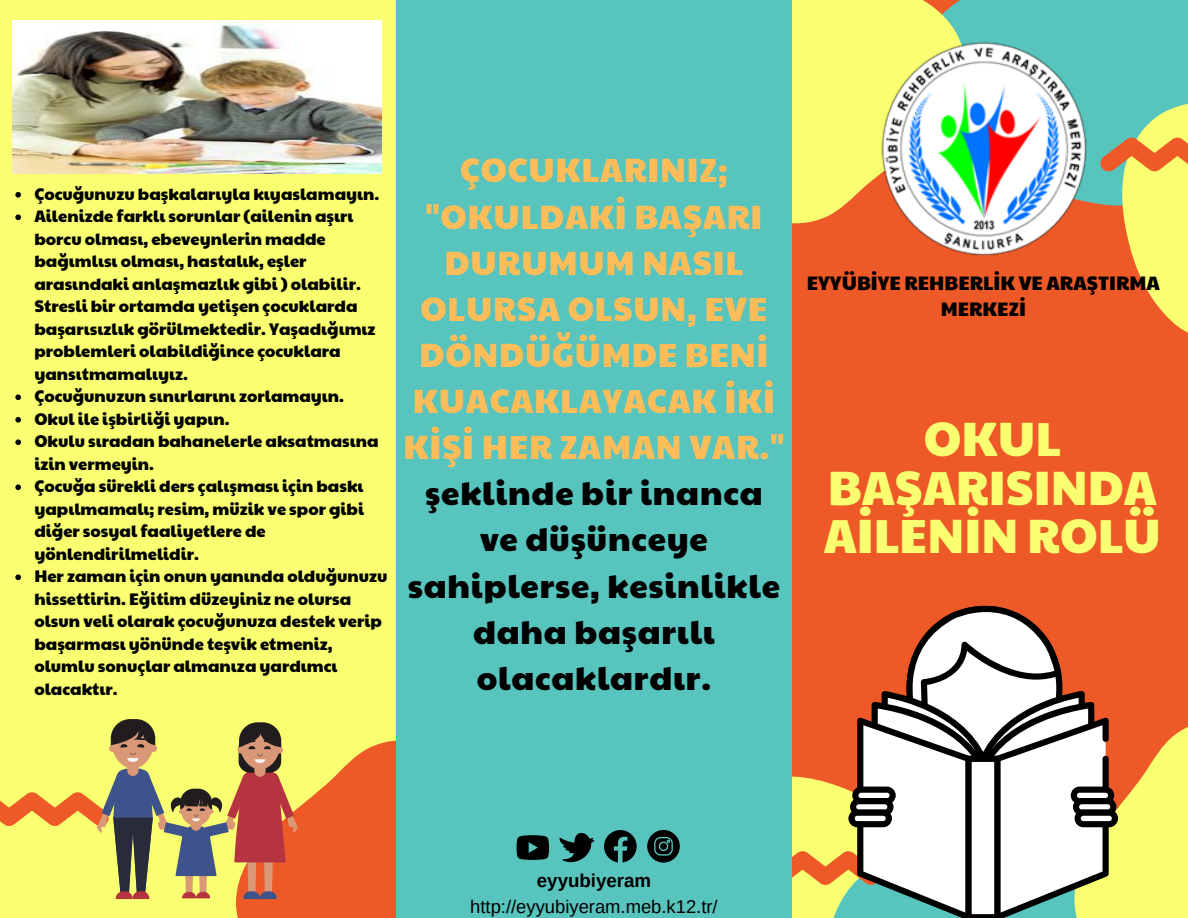
<style>
.page{position:relative;width:1188px;height:918px;background:#ed5927}
.page>*{position:absolute;margin:0;border:0;box-sizing:border-box;transform-origin:0 0}
.t1{font:47.25px/48.3px "Paytone One";color:#f9ff70;text-align:center}
.t2{font:33px/46.2px "Paytone One";letter-spacing:.02em;color:#ffbd59;text-align:center}
.t3{font:19.2px/26.8px "Paytone One";color:#000;text-align:center}
.t4{font:700 18.75px "Arimo";color:#000}
.t5{font:18.45px "Arimo";color:#000}
.t6{font:16.5px/22.5px "Paytone One";color:#000}
.s1{color:#000}
</style>
<div class="page">
<div style="left:0;top:0;width:472px;height:918px;background:#f9ff70"></div>
<svg style="left:236px;top:740px;width:160px;height:178px;background:#ee7131"></svg>
<div style="left:991px;top:0;width:197px;height:40px;background:#57c4bd"></div>
<svg style="left:792px;top:0;width:199px;height:224px;background:#e4f378"></svg>
<svg style="left:1071px;top:37px;width:117px;height:296px"></svg>
<div style="left:396px;top:0;width:396px;height:918px;background:#57c4bd"></div>
<img style="left:13px;top:20px;width:369px;height:153px">
<svg style="left:792px;top:605px;width:396px;height:313px"></svg>
<svg style="left:0;top:719px;width:298px;height:180px"></svg>
<img style="left:817px;top:40px;width:333px;height:218px">
<svg style="left:15px;top:192px;width:6px;height:6px"></svg>
<svg style="left:15px;top:214px;width:6px;height:6px"></svg>
<svg style="left:15px;top:394px;width:6px;height:6px"></svg>
<svg style="left:15px;top:417px;width:6px;height:6px"></svg>
<svg style="left:15px;top:439px;width:6px;height:6px"></svg>
<svg style="left:15px;top:484px;width:6px;height:6px"></svg>
<svg style="left:15px;top:574px;width:6px;height:6px"></svg>
<svg style="left:647px;top:830px;width:33px;height:33px"></svg>
<svg style="left:604px;top:830px;width:33px;height:32px"></svg>
<svg style="left:560px;top:833px;width:34px;height:29px"></svg>
<svg style="left:517px;top:835px;width:32px;height:25px"></svg>
<p class="t6" style="left:34px;top:182px;width:347px">Çocuğunuzu başkalarıyla kıyaslamayın.</p>
<p class="t6" style="left:34px;top:204px;width:343px">Ailenizde farklı sorunlar (ailenin aşırı borcu olması, ebeveynlerin madde bağımlısı olması, hastalık, eşler arasındaki anlaşmazlık gibi ) olabilir.<br>Stresli bir ortamda yetişen çocuklarda başarısızlık görülmektedir. Yaşadığımız problemleri olabildiğince çocuklara yansıtmamalıyız.</p>
<p class="t6" style="left:34px;top:384px;width:311px">Çocuğunuzun sınırlarını zorlamayın.</p>
<p class="t6" style="left:34px;top:407px;width:197px">Okul ile işbirliği yapın.</p>
<p class="t6" style="left:34px;top:429px;width:346px">Okulu sıradan bahanelerle aksatmasına izin vermeyin.</p>
<p class="t6" style="left:34px;top:474px;width:331px">Çocuğa sürekli ders çalışması için baskı yapılmamalı; resim, müzik ve spor gibi diğer sosyal faaliyetlere de yönlendirilmelidir.</p>
<p class="t6" style="left:34px;top:564px;width:355px">Her zaman için onun yanında olduğunuzu hissettirin. Eğitim düzeyiniz ne olursa olsun veli olarak çocuğunuza destek verip başarması yönünde teşvik etmeniz, olumlu sonuçlar almanıza yardımcı olacaktır.</p>
<p class="t2" style="left:403px;top:146px;width:383px">ÇOCUKLARINIZ; "OKULDAKİ BAŞARI<br>DURUMUM NASIL<br>OLURSA OLSUN, EVE<br>DÖNDÜĞÜMDE BENİ<br>KUACAKLAYACAK İKİ<br>KİŞİ HER ZAMAN VAR." <span class="s1">şeklinde bir inanca ve düşünceye sahiplerse, kesinlikle daha başarılı olacaklardır.</span></p>
<p class="t3" style="left:807px;top:268px;width:355px">EYYÜBİYE REHBERLİK VE ARAŞTIRMA<br>MERKEZİ</p>
<p class="t1" style="left:824px;top:412px;width:339px">OKUL<br>BAŞARISINDA<br>AİLENİN ROLÜ</p>
<p class="t4" style="left:537px;top:870px;width:116px">eyyubiyeram</p>
<p class="t5" style="left:470px;top:896px;width:249px">http://eyyubiyeram.meb.k12.tr/</p>
</div>
